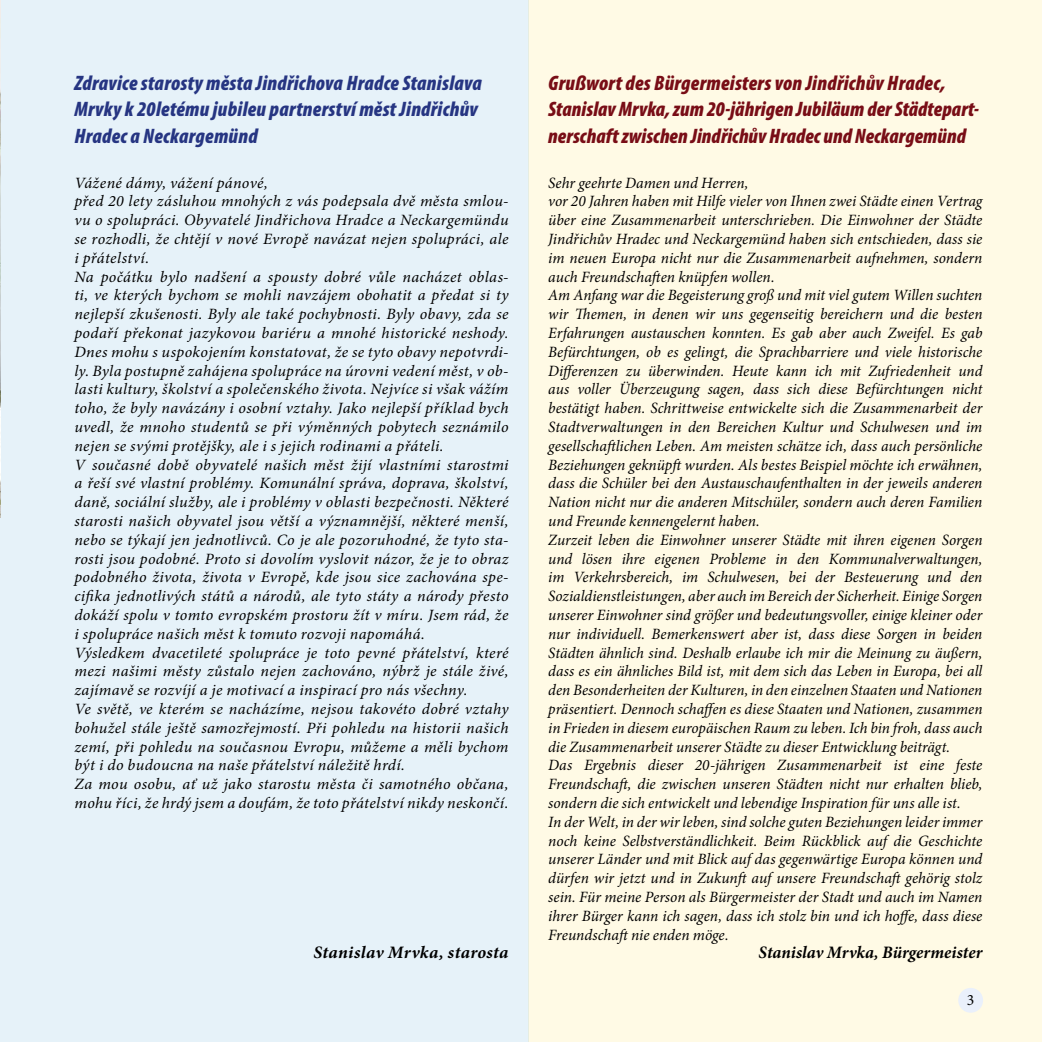
<style>
.page{position:relative;width:1042px;height:1042px;background:#fff}
.page>*{position:absolute;margin:0;border:0;box-sizing:border-box;transform-origin:0 0}
.t1{font:italic 900 condensed 21px/26.2px "Myriad Pro";letter-spacing:.005em;color:#780d16}
.t2{font:italic 900 condensed 21px/26.2px "Myriad Pro";letter-spacing:.01em;color:#263582}
.t3{font:italic 700 17.5px "Minion Pro";letter-spacing:.01em;color:#000}
.t4{font:italic 15.75px/18.7px "Minion Pro";letter-spacing:.005em;color:#000}
.t5{font:15.75px "Minion Pro";color:#000}
</style>
<div class="page">
<div style="left:528px;top:0;width:514px;height:1042px;background:#fffae5"></div>
<div style="left:0;top:0;width:528px;height:1042px;background:#e6f2f9"></div>
<div style="left:958px;top:988px;width:25px;height:24px;background:#eaf0fb;border-radius:50%"></div>
<img style="left:0;top:0;width:1px;height:517px">
<h1 class="t2" style="left:74px;top:69px;width:409px">Zdravice starosty města Jindřichova Hradce Stanislava<br>Mrvky k 20letému jubileu partnerství měst Jindřichův<br>Hradec a Neckargemünd</h1>
<h1 class="t1" style="left:548px;top:69px;width:432px">Grußwort des Bürgermeisters von Jindřichův Hradec,<br>Stanislav Mrvka, zum 20-jährigen Jubiläum der Städtepart&shy;nerschaft zwischen Jindřichův Hradec und Neckargemünd</h1>
<p class="t4" style="left:74px;top:173px;width:436px">Vážené dámy, vážení pánové,<br>před 20 lety zásluhou mnohých z vás podepsala dvě města smlou&shy;vu o spolupráci. Obyvatelé Jindřichova Hradce a Neckargemündu se rozhodli, že chtějí v nové Evropě navázat nejen spolupráci, ale i přátelství.<br>Na počátku bylo nadšení a spousty dobré vůle nacházet oblas&shy;ti, ve kterých bychom se mohli navzájem obohatit a předat si ty nejlepší zkušenosti. Byly ale také pochybnosti. Byly obavy, zda se podaří překonat jazykovou bariéru a mnohé historické neshody.<br>Dnes mohu s uspokojením konstatovat, že se tyto obavy nepotvrdi&shy;ly. Byla postupně zahájena spolupráce na úrovni vedení měst, v ob&shy;lasti kultury, školství a společenského života. Nejvíce si však vážím toho, že byly navázány i osobní vztahy. Jako nejlepší příklad bych uvedl, že mnoho studentů se při výměnných pobytech seznámilo nejen se svými protějšky, ale i s jejich rodinami a přáteli.<br>V současné době obyvatelé našich měst žijí vlastními starostmi a řeší své vlastní problémy. Komunální správa, doprava, školství, daně, sociální služby, ale i problémy v oblasti bezpečnosti. Některé starosti našich obyvatel jsou větší a významnější, některé menší, nebo se týkají jen jednotlivců. Co je ale pozoruhodné, že tyto sta&shy;rosti jsou podobné. Proto si dovolím vyslovit názor, že je to obraz podobného života, života v Evropě, kde jsou sice zachována spe&shy;cifika jednotlivých států a národů, ale tyto státy a národy přesto dokáží spolu v tomto evropském prostoru žít v míru. Jsem rád, že i spolupráce našich měst k tomuto rozvoji napomáhá.<br>Výsledkem dvacetileté spolupráce je toto pevné přátelství, které mezi našimi městy zůstalo nejen zachováno, nýbrž je stále živé, zajímavě se rozvíjí a je motivací a inspirací pro nás všechny.<br>Ve světě, ve kterém se nacházíme, nejsou takovéto dobré vztahy bohužel stále ještě samozřejmostí. Při pohledu na historii našich zemí, při pohledu na současnou Evropu, můžeme a měli bychom být i do budoucna na naše přátelství náležitě hrdí.<br>Za mou osobu, ať už jako starostu města či samotného občana, mohu říci, že hrdý jsem a doufám, že toto přátelství nikdy neskončí.</p>
<p class="t3" style="left:313px;top:940px;width:197px">Stanislav Mrvka, starosta</p>
<p class="t4" style="left:548px;top:173px;width:436px">Sehr geehrte Damen und Herren,<br>vor 20 Jahren haben mit Hilfe vieler von Ihnen zwei Städte einen Vertrag über eine Zusammenarbeit unterschrieben. Die Einwohner der Städte Jindřichův Hradec und Neckargemünd haben sich entschieden, dass sie im neuen Europa nicht nur die Zusammenarbeit aufnehmen, sondern auch Freundschaften knüpfen wollen.<br>Am Anfang war die Begeisterung groß und mit viel gutem Willen suchten wir Themen, in denen wir uns gegenseitig bereichern und die besten Erfahrungen austauschen konnten. Es gab aber auch Zweifel. Es gab Befürchtungen, ob es gelingt, die Sprachbarriere und viele historische Differenzen zu überwinden. Heute kann ich mit Zufriedenheit und aus voller Überzeugung sagen, dass sich diese Befürchtungen nicht bestätigt haben. Schrittweise entwickelte sich die Zusammenarbeit der Stadtverwaltungen in den Bereichen Kultur und Schulwesen und im gesellschaftlichen Leben. Am meisten schätze ich, dass auch persönliche Beziehungen geknüpft wurden. Als bestes Beispiel möchte ich erwähnen, dass die Schüler bei den Austauschaufenthalten in der jeweils anderen Nation nicht nur die anderen Mitschüler, sondern auch deren Familien und Freunde kennengelernt haben.<br>Zurzeit leben die Einwohner unserer Städte mit ihren eigenen Sorgen und lösen ihre eigenen Probleme in den Kommunalverwaltungen, im Verkehrsbereich, im Schulwesen, bei der Besteuerung und den Sozialdienstleistungen, aber auch im Bereich der Sicherheit. Einige Sorgen unserer Einwohner sind größer und bedeutungsvoller, einige kleiner oder nur individuell. Bemerkenswert aber ist, dass diese Sorgen in beiden Städten ähnlich sind. Deshalb erlaube ich mir die Meinung zu äußern, dass es ein ähnliches Bild ist, mit dem sich das Leben in Europa, bei all den Besonderheiten der Kulturen, in den einzelnen Staaten und Nationen präsentiert. Dennoch schaffen es diese Staaten und Nationen, zusammen in Frieden in diesem europäischen Raum zu leben. Ich bin froh, dass auch die Zusammenarbeit unserer Städte zu dieser Entwicklung beiträgt.<br>Das Ergebnis dieser 20-jährigen Zusammenarbeit ist eine feste Freundschaft, die zwischen unseren Städten nicht nur erhalten blieb, sondern die sich entwickelt und lebendige Inspiration für uns alle ist.<br>In der Welt, in der wir leben, sind solche guten Beziehungen leider immer noch keine Selbstverständlichkeit. Beim Rückblick auf die Geschichte unserer Länder und mit Blick auf das gegenwärtige Europa können und dürfen wir jetzt und in Zukunft auf unsere Freundschaft gehörig stolz sein. Für meine Person als Bürgermeister der Stadt und auch im Namen ihrer Bürger kann ich sagen, dass ich stolz bin und ich hoffe, dass diese Freundschaft nie enden möge.</p>
<p class="t3" style="left:758px;top:940px;width:225px">Stanislav Mrvka, Bürgermeister</p>
<p class="t5" style="left:967px;top:989px;width:9px">3</p>
</div>
